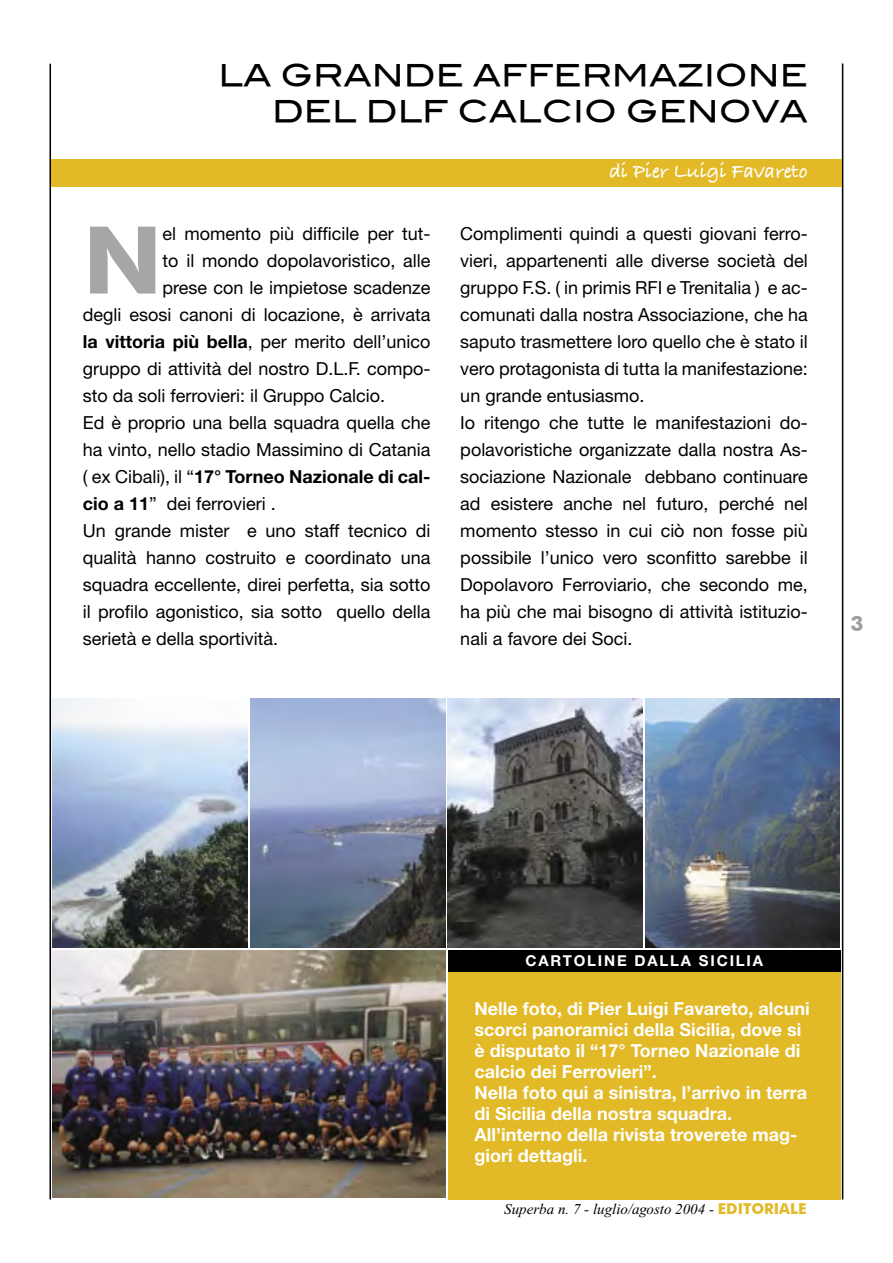
<style>
.page{position:relative;width:893px;height:1263px;background:#fff}
.page>*{position:absolute;margin:0;border:0;box-sizing:border-box;transform-origin:0 0}
.t1{font:700 93.6px "Futura BT";color:#a6a6a6}
.t2{font:30px/36px "Blair Md ITCTT Medium";color:#000;text-align:right}
.t3{font:21px "Bradley Hand ITCTT Bold";color:#fff}
.t4{font:700 21px "Futura BT";color:#9e9e9f}
.t5{font:18px/27px "Helvetica Neue";color:#000}
.t6{font:700 18px/21px "Helvetica Neue";color:#fff}
.t7{font:700 18px "Helvetica Neue";color:#000}
.t8{font:italic 15px "Times New Roman";color:#000}
.t9{font:700 15px "Helvetica Neue";letter-spacing:.12em;color:#fff}
.s1{font-weight:700}
.s2{font-weight:400}
.s3{font-family:"Futura BT";font-weight:700;font-style:normal;color:#e2b926}
</style>
<div class="page">
<svg style="left:842px;top:64px;width:1px;height:1135px"></svg>
<svg style="left:50px;top:64px;width:1px;height:1135px"></svg>
<div style="left:51px;top:159px;width:791px;height:28px;background:#e2b926"></div>
<div style="left:448px;top:950px;width:393px;height:249px;background:#e2b926"></div>
<div style="left:448px;top:950px;width:393px;height:21px;background:#000"></div>
<img style="left:53px;top:699px;width:194px;height:249px">
<img style="left:251px;top:699px;width:194px;height:249px">
<img style="left:448px;top:699px;width:194px;height:249px">
<img style="left:645px;top:699px;width:194px;height:249px">
<img style="left:53px;top:950px;width:393px;height:248px">
<p class="t2" style="left:218px;top:57px;width:591px">LA GRANDE AFFERMAZIONE<br>DEL DLF CALCIO GENOVA</p>
<p class="t3" style="left:609px;top:159px;width:200px">di Pier Luigi Favareto</p>
<p class="t1" style="left:83px;top:203px;width:81px">N</p>
<p class="t5" style="left:163px;top:219px;width:269px">el momento più difficile per tut-</p>
<p class="t5" style="left:163px;top:246px;width:269px">to il mondo dopolavoristico, alle</p>
<p class="t5" style="left:163px;top:273px;width:269px">prese con le impietose scadenze</p>
<p class="t5" style="left:83px;top:300px;width:349px">degli esosi canoni di locazione, è arrivata</p>
<p class="t5" style="left:83px;top:327px;width:349px"><span class="s1">la vittoria più bella</span>, per merito dell’unico</p>
<p class="t5" style="left:83px;top:354px;width:349px">gruppo di attività del nostro D.L.F. compo-</p>
<p class="t5" style="left:83px;top:381px;width:304px">sto da soli ferrovieri: il Gruppo Calcio.</p>
<p class="t5" style="left:83px;top:408px;width:349px">Ed è proprio una bella squadra quella che</p>
<p class="t5" style="left:83px;top:435px;width:349px">ha vinto, nello stadio Massimino di Catania</p>
<p class="t7" style="left:83px;top:465px;width:349px"><span class="s2">( ex Cibali), il “</span>17° Torneo Nazionale di cal-</p>
<p class="t5" style="left:83px;top:489px;width:194px"><span class="s1">cio a 11</span>” dei ferrovieri .</p>
<p class="t5" style="left:83px;top:516px;width:349px">Un grande mister e uno staff tecnico di</p>
<p class="t5" style="left:83px;top:543px;width:349px">qualità hanno costruito e coordinato una</p>
<p class="t5" style="left:83px;top:570px;width:349px">squadra eccellente, direi perfetta, sia sotto</p>
<p class="t5" style="left:83px;top:597px;width:349px">il profilo agonistico, sia sotto quello della</p>
<p class="t5" style="left:83px;top:624px;width:197px">serietà e della sportività.</p>
<p class="t5" style="left:460px;top:219px;width:349px">Complimenti quindi a questi giovani ferro&shy;vieri, appartenenti alle diverse società del gruppo F.S. ( in primis RFI e Trenitalia ) e ac&shy;comunati dalla nostra Associazione, che ha saputo trasmettere loro quello che è stato il vero protagonista di tutta la manifestazione: un grande entusiasmo.<br>Io ritengo che tutte le manifestazioni do&shy;polavoristiche organizzate dalla nostra As&shy;sociazione Nazionale debbano continuare ad esistere anche nel futuro, perché nel momento stesso in cui ciò non fosse più possibile l’unico vero sconfitto sarebbe il Dopolavoro Ferroviario, che secondo me, ha più che mai bisogno di attività istituzio&shy;nali a favore dei Soci.</p>
<p class="t4" style="left:850px;top:611px;width:15px">3</p>
<p class="t9" style="left:525px;top:952px;width:239px">CARTOLINE DALLA SICILIA</p>
<p class="t6" style="left:475px;top:997px;width:337px">Nelle foto, di Pier Luigi Favareto, alcuni scorci panoramici della Sicilia, dove si è disputato il “17° Torneo Nazionale di calcio dei Ferrovieri”.<br>Nella foto qui a sinistra, l’arrivo in terra di Sicilia della nostra squadra.<br>All’interno della rivista troverete mag&shy;giori dettagli.</p>
<p class="t8" style="left:504px;top:1200px;width:304px">Superba n. 7 - luglio/agosto 2004 - <span class="s3">EDITORIALE</span></p>
</div>
